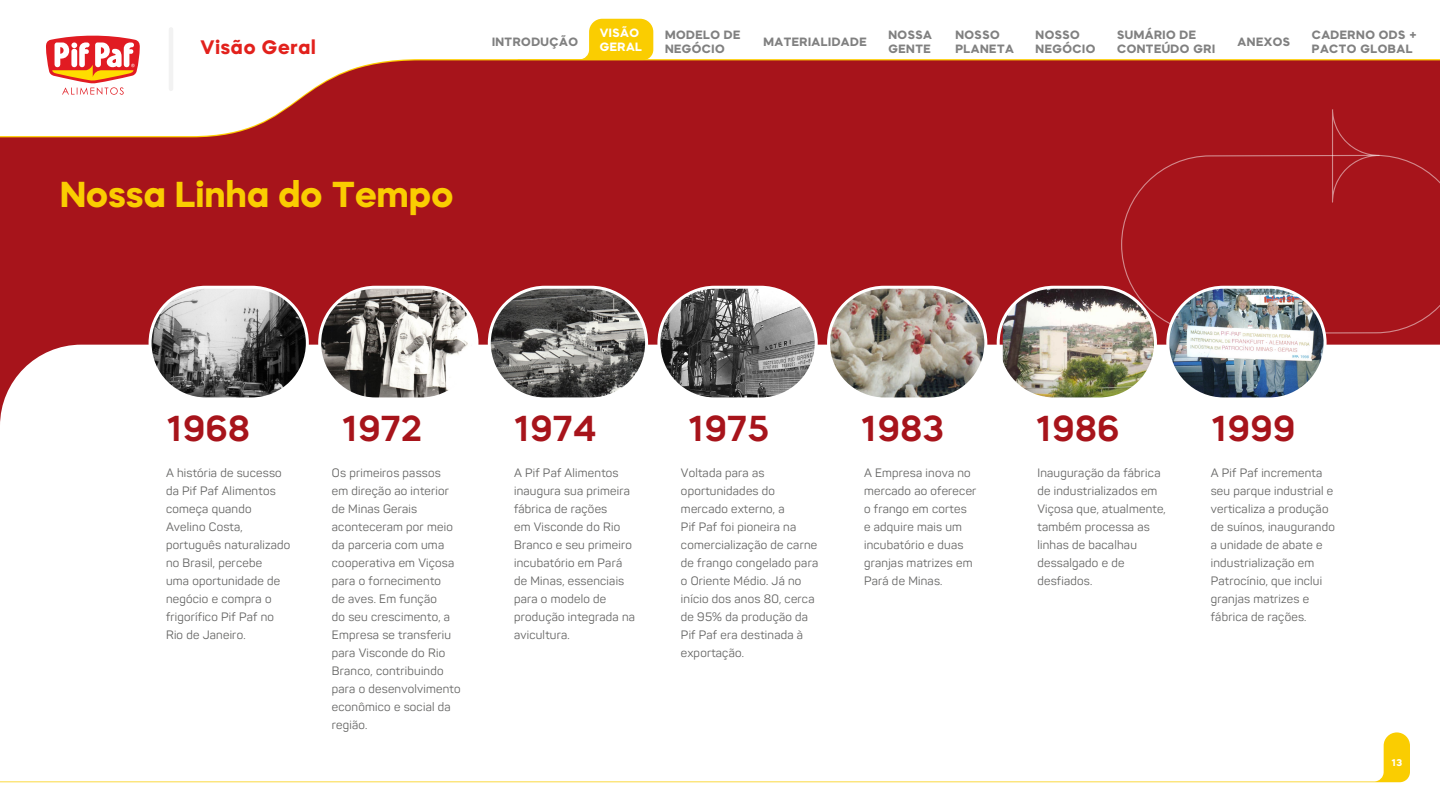
<style>
.page{position:relative;width:1440px;height:810px;background:#a7141b}
.page>*{position:absolute;margin:0;border:0;box-sizing:border-box;transform-origin:0 0}
.TITLE_68pt_SemiBold{font:600 36px "Mazzard H";letter-spacing:.02em;color:#a7141b}
.TITLE_68pt_SemiBold-2{font:700 36px "Mazzard H";letter-spacing:.01em;color:#facd01}
.t1{font:700 19.5px "Mazzard H";letter-spacing:.045em;color:#e2211c}
.BODY_16pt{font:12px/18px "Panton";letter-spacing:.02em;color:#636362}
.t2{font:700 12px/14.4px "Mazzard H";letter-spacing:.04em;color:#808080}
.t3{font:700 12px/14.4px "Mazzard H";letter-spacing:.04em;color:#fff}
.t4{font:700 9.75px "Mazzard H";color:#fff}
</style>
<div class="page">
<div style="left:0;top:345px;width:1440px;height:465px;background:#fff"></div>
<svg style="left:1121px;top:155px;width:319px;height:179px"></svg>
<svg style="left:1332px;top:137px;width:48px;height:66px"></svg>
<img style="left:150px;top:287px;width:157px;height:112px;border-radius:56px">
<div style="left:149px;top:286px;width:160px;height:114px;border:3px solid #fff;border-radius:56px"></div>
<img style="left:320px;top:287px;width:157px;height:112px">
<div style="left:318px;top:286px;width:160px;height:114px;border:3px solid #fff;border-radius:56px"></div>
<img style="left:489px;top:287px;width:158px;height:112px;border-radius:56px">
<div style="left:488px;top:286px;width:160px;height:114px;border:3px solid #fff;border-radius:56px"></div>
<img style="left:659px;top:287px;width:157px;height:112px;border-radius:56px">
<div style="left:657px;top:286px;width:161px;height:114px;border:3px solid #fff;border-radius:56px"></div>
<img style="left:829px;top:287px;width:157px;height:112px">
<div style="left:827px;top:286px;width:160px;height:114px;border:3px solid #fff;border-radius:56px"></div>
<img style="left:1003px;top:287px;width:152px;height:112px">
<div style="left:997px;top:286px;width:160px;height:114px;border:3px solid #fff;border-radius:56px"></div>
<img style="left:1168px;top:287px;width:157px;height:112px;border-radius:56px">
<div style="left:1166px;top:286px;width:161px;height:114px;border:3px solid #fff;border-radius:56px"></div>
<svg style="left:0;top:0;width:1440px;height:136px;fill:#fff"></svg>
<div style="left:0;top:732px;width:1410px;height:50px;background:#fff"></div>
<hr style="left:169px;top:29px;width:4px;height:60px;background:#f2f2f2">
<svg style="left:518px;top:19px;width:135px;height:41px;background:#fce786"></svg>
<svg style="left:45px;top:35px;width:96px;height:60px;background:#f3a190"></svg>
<h2 class="t1" style="left:200px;top:34px;width:117px">Visão Geral</h2>
<p class="t2" style="left:492px;top:34px;width:88px">INTRODUÇÃO</p>
<p class="t3" style="left:600px;top:25px;width:44px">VISÃO<br>GERAL</p>
<p class="t2" style="left:665px;top:27px;width:77px">MODELO DE<br>NEGÓCIO</p>
<p class="t2" style="left:764px;top:34px;width:105px">MATERIALIDADE</p>
<p class="t2" style="left:889px;top:27px;width:45px">NOSSA<br>GENTE</p>
<p class="t2" style="left:955px;top:27px;width:60px">NOSSO<br>PLANETA</p>
<p class="t2" style="left:1036px;top:27px;width:61px">NOSSO<br>NEGÓCIO</p>
<p class="t2" style="left:1117px;top:27px;width:99px">SUMÁRIO DE<br>CONTEÚDO GRI</p>
<p class="t2" style="left:1238px;top:34px;width:54px">ANEXOS</p>
<p class="t2" style="left:1312px;top:27px;width:106px">CADERNO ODS +<br>PACTO GLOBAL</p>
<p class="TITLE_68pt_SemiBold-2" style="left:60px;top:170px;width:395px">Nossa Linha do Tempo</p>
<p class="TITLE_68pt_SemiBold" style="left:166px;top:405px;width:85px">1968</p>
<p class="TITLE_68pt_SemiBold" style="left:341px;top:405px;width:82px">1972</p>
<p class="TITLE_68pt_SemiBold" style="left:513px;top:405px;width:84px">1974</p>
<p class="TITLE_68pt_SemiBold" style="left:688px;top:405px;width:83px">1975</p>
<p class="TITLE_68pt_SemiBold" style="left:861px;top:405px;width:85px">1983</p>
<p class="TITLE_68pt_SemiBold" style="left:1035px;top:405px;width:85px">1986</p>
<p class="TITLE_68pt_SemiBold" style="left:1211px;top:405px;width:86px">1999</p>
<p class="BODY_16pt" style="left:332px;top:464px;width:130px">Os primeiros passos<br>em direção ao interior de Minas Gerais aconteceram por meio da parceria com uma cooperativa em Viçosa para o fornecimento<br>de aves. Em função<br>do seu crescimento, a<br>Empresa se transferiu para Visconde do Rio<br>Branco, contribuindo para o desenvolvimento econômico e social da região.</p>
<p class="BODY_16pt" style="left:514px;top:464px;width:122px">A Pif Paf Alimentos inaugura sua primeira fábrica de rações<br>em Visconde do Rio<br>Branco e seu primeiro incubatório em Pará de Minas, essenciais para o modelo de produção integrada na avicultura.</p>
<p class="BODY_16pt" style="left:864px;top:464px;width:114px">A Empresa inova no mercado ao oferecer o frango em cortes<br>e adquire mais um incubatório e duas granjas matrizes em<br>Pará de Minas.</p>
<p class="BODY_16pt" style="left:1211px;top:464px;width:126px">A Pif Paf incrementa seu parque industrial e verticaliza a produção de suínos, inaugurando a unidade de abate e industrialização em<br>Patrocínio, que inclui granjas matrizes e fábrica de rações.</p>
<p class="BODY_16pt" style="left:166px;top:464px;width:126px">A história de sucesso da Pif Paf Alimentos começa quando<br>Avelino Costa, português naturalizado no Brasil, percebe<br>uma oportunidade de negócio e compra o frigorífico Pif Paf no<br>Rio de Janeiro.</p>
<p class="BODY_16pt" style="left:681px;top:464px;width:139px">Voltada para as oportunidades do mercado externo, a<br>Pif Paf foi pioneira na comercialização de carne de frango congelado para o Oriente Médio. Já no início dos anos 80, cerca de 95% da produção da<br>Pif Paf era destinada à exportação.</p>
<p class="BODY_16pt" style="left:1037px;top:464px;width:130px">Inauguração da fábrica de industrializados em<br>Viçosa que, atualmente, também processa as linhas de bacalhau dessalgado e de desfiados.</p>
<p class="t4" style="left:1392px;top:756px;width:12px">13</p>
</div>
